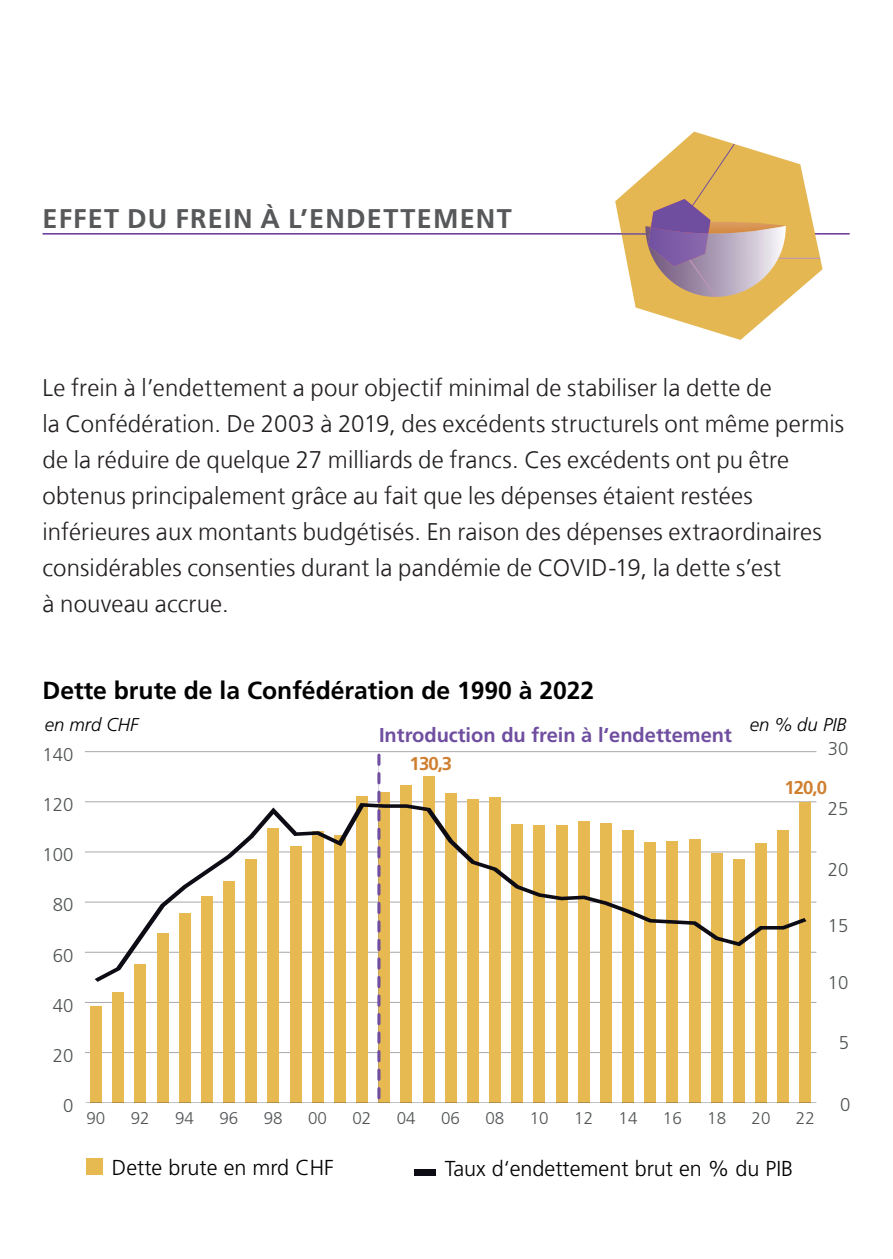
<style>
.page{position:relative;width:893px;height:1259px;background:#fff}
.page>*{position:absolute;margin:0;border:0;box-sizing:border-box;transform-origin:0 0}
.Tab_violett_Titel{font:700 27px "Frutiger LT Com";letter-spacing:.045em;color:#57585a}
.t1{font:700 24.6px "Frutiger LT Com";color:#000001}
.GT{font:300 24px/36px "Frutiger LT Com";letter-spacing:.01em;color:#231f20}
.t2{font:300 21.6px "Frutiger LT Com";color:#000001}
.t3{font:700 20.1px "Frutiger LT Com";color:#6f4ea0}
.t4{font:300 18.6px "Frutiger LT Com";color:#515455}
.t5{font:italic 300 18.6px "Frutiger LT Com";color:#000001}
.t6{font:700 18.6px "Frutiger LT Com";letter-spacing:-.05em;color:#cf7f30}
.t7{font:300 17.1px "Frutiger LT Com";color:#515455}
</style>
<div class="page">
<hr style="left:43px;top:233px;width:807px;height:1px;background:#639">
<svg style="left:615px;top:132px;width:207px;height:208px"></svg>
<div style="left:415px;top:1169px;width:21px;height:6px;background:#0d0b14"></div>
<div style="left:86px;top:1158px;width:17px;height:17px;background:#e7b951"></div>
<hr style="left:85px;top:1052px;width:731px;height:1px;background:#a8a9ad">
<hr style="left:85px;top:1002px;width:731px;height:1px;background:#a8a9ad">
<hr style="left:85px;top:951px;width:731px;height:1px;background:#a8a9ad">
<hr style="left:85px;top:901px;width:731px;height:1px;background:#a8a9ad">
<hr style="left:85px;top:851px;width:731px;height:1px;background:#a8a9ad">
<hr style="left:85px;top:801px;width:731px;height:1px;background:#a8a9ad">
<hr style="left:85px;top:751px;width:731px;height:1px;background:#a8a9ad">
<div style="left:90px;top:1006px;width:12px;height:96px;background:#e7b951"></div>
<div style="left:112px;top:992px;width:12px;height:110px;background:#e7b951"></div>
<div style="left:134px;top:964px;width:12px;height:138px;background:#e7b951"></div>
<div style="left:157px;top:933px;width:12px;height:169px;background:#e7b951"></div>
<div style="left:179px;top:913px;width:12px;height:189px;background:#e7b951"></div>
<div style="left:201px;top:896px;width:12px;height:206px;background:#e7b951"></div>
<div style="left:223px;top:881px;width:12px;height:221px;background:#e7b951"></div>
<div style="left:245px;top:859px;width:12px;height:243px;background:#e7b951"></div>
<div style="left:267px;top:828px;width:12px;height:274px;background:#e7b951"></div>
<div style="left:290px;top:846px;width:11px;height:256px;background:#e7b951"></div>
<div style="left:312px;top:831px;width:12px;height:271px;background:#e7b951"></div>
<div style="left:334px;top:835px;width:12px;height:267px;background:#e7b951"></div>
<div style="left:356px;top:796px;width:12px;height:306px;background:#e7b951"></div>
<div style="left:378px;top:792px;width:12px;height:310px;background:#e7b951"></div>
<div style="left:400px;top:785px;width:12px;height:317px;background:#e7b951"></div>
<div style="left:423px;top:776px;width:11px;height:326px;background:#e7b951"></div>
<div style="left:445px;top:793px;width:12px;height:309px;background:#e7b951"></div>
<div style="left:467px;top:799px;width:12px;height:303px;background:#e7b951"></div>
<div style="left:489px;top:797px;width:12px;height:305px;background:#e7b951"></div>
<div style="left:511px;top:824px;width:12px;height:278px;background:#e7b951"></div>
<div style="left:533px;top:825px;width:12px;height:277px;background:#e7b951"></div>
<div style="left:555px;top:825px;width:12px;height:277px;background:#e7b951"></div>
<div style="left:578px;top:821px;width:12px;height:281px;background:#e7b951"></div>
<div style="left:600px;top:823px;width:12px;height:279px;background:#e7b951"></div>
<div style="left:622px;top:830px;width:12px;height:272px;background:#e7b951"></div>
<div style="left:644px;top:842px;width:12px;height:260px;background:#e7b951"></div>
<div style="left:666px;top:841px;width:12px;height:261px;background:#e7b951"></div>
<div style="left:688px;top:839px;width:12px;height:263px;background:#e7b951"></div>
<div style="left:711px;top:853px;width:12px;height:249px;background:#e7b951"></div>
<div style="left:733px;top:859px;width:12px;height:243px;background:#e7b951"></div>
<div style="left:755px;top:843px;width:12px;height:259px;background:#e7b951"></div>
<div style="left:777px;top:830px;width:12px;height:272px;background:#e7b951"></div>
<div style="left:799px;top:802px;width:12px;height:300px;background:#e7b951"></div>
<svg style="left:95px;top:803px;width:711px;height:179px"></svg>
<svg style="left:377px;top:755px;width:3px;height:347px"></svg>
<p class="Tab_violett_Titel" style="left:43px;top:203px;width:471px">EFFET DU FREIN À L’ENDETTEMENT</p>
<p class="GT" style="left:43px;top:370px;width:803px">Le frein à l’endettement a pour objectif minimal de stabiliser la dette de<br>la Confédération. De 2003 à 2019, des excédents structurels ont même permis de la réduire de quelque 27 milliards de francs. Ces excédents ont pu être obtenus principalement grâce au fait que les dépenses étaient restées inférieures aux montants budgétisés. En raison des dépenses extraordinaires considérables consenties durant la pandémie de COVID-19, la dette s’est<br>à nouveau accrue.</p>
<p class="t1" style="left:43px;top:676px;width:553px">Dette brute de la Confédération de 1990 à 2022</p>
<p class="t5" style="left:45px;top:713px;width:95px">en mrd CHF</p>
<p class="t5" style="left:750px;top:713px;width:98px">en % du PIB</p>
<p class="t3" style="left:379px;top:723px;width:354px">Introduction du frein à l‘endettement</p>
<p class="t4" style="left:828px;top:738px;width:22px">30</p>
<p class="t4" style="left:43px;top:743px;width:32px">140</p>
<p class="t6" style="left:410px;top:753px;width:44px">130,3</p>
<p class="t4" style="left:43px;top:794px;width:32px">120</p>
<p class="t4" style="left:43px;top:844px;width:32px">100</p>
<p class="t4" style="left:53px;top:894px;width:22px">80</p>
<p class="t4" style="left:53px;top:944px;width:22px">60</p>
<p class="t4" style="left:53px;top:994px;width:22px">40</p>
<p class="t4" style="left:53px;top:1044px;width:22px">20</p>
<p class="t4" style="left:63px;top:1094px;width:12px">0</p>
<p class="t6" style="left:784px;top:776px;width:44px">120,0</p>
<p class="t4" style="left:828px;top:797px;width:22px">25</p>
<p class="t4" style="left:828px;top:858px;width:22px">20</p>
<p class="t4" style="left:828px;top:914px;width:22px">15</p>
<p class="t4" style="left:828px;top:971px;width:22px">10</p>
<p class="t7" style="left:86px;top:1108px;width:20px">90</p>
<p class="t7" style="left:131px;top:1108px;width:20px">92</p>
<p class="t7" style="left:175px;top:1108px;width:20px">94</p>
<p class="t7" style="left:219px;top:1108px;width:20px">96</p>
<p class="t7" style="left:264px;top:1108px;width:20px">98</p>
<p class="t7" style="left:308px;top:1108px;width:20px">00</p>
<p class="t7" style="left:353px;top:1108px;width:20px">02</p>
<p class="t7" style="left:397px;top:1108px;width:20px">04</p>
<p class="t7" style="left:441px;top:1108px;width:20px">06</p>
<p class="t7" style="left:486px;top:1108px;width:20px">08</p>
<p class="t7" style="left:530px;top:1108px;width:20px">10</p>
<p class="t7" style="left:574px;top:1108px;width:20px">12</p>
<p class="t7" style="left:619px;top:1108px;width:20px">14</p>
<p class="t7" style="left:663px;top:1108px;width:20px">16</p>
<p class="t7" style="left:707px;top:1108px;width:20px">18</p>
<p class="t7" style="left:752px;top:1108px;width:20px">20</p>
<p class="t7" style="left:796px;top:1108px;width:20px">22</p>
<p class="t2" style="left:112px;top:1155px;width:223px">Dette brute en mrd CHF</p>
<p class="t2" style="left:445px;top:1155px;width:350px">Taux d‘endettement brut en % du PIB</p>
<p class="t4" style="left:839px;top:1031px;width:12px">5</p>
<p class="t4" style="left:840px;top:1093px;width:12px">0</p>
</div>
